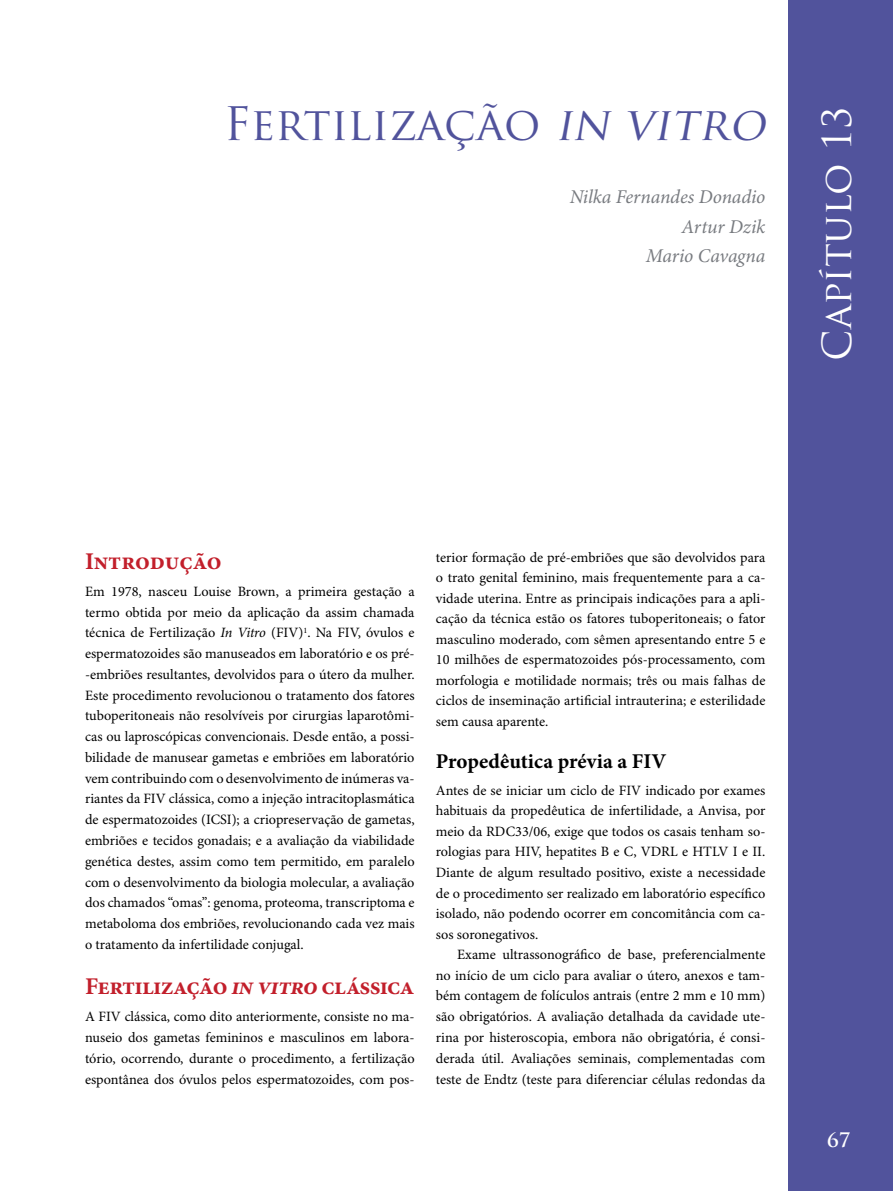
<style>
.page{position:relative;width:893px;height:1191px;background:#fff}
.page>*{position:absolute;margin:0;border:0;box-sizing:border-box;transform-origin:0 0}
.t1{font:45px "Trajan Pro";letter-spacing:-.065em;color:#51539c}
.t2{font:39px "Trajan Pro";color:#fff}
.t3{font:700 24px "Minion Pro";letter-spacing:-.03em;color:#c21f2b}
.t4{font:700 24px "Minion Pro";letter-spacing:-.005em;color:#c21f2b}
.t5{font:700 21px "Minion Pro";color:#000}
.t6{font:italic 19.5px/29.2px "Minion Pro";letter-spacing:-.005em;color:#787b80;text-align:right}
.t7{font:700 19.5px "Trajan Pro";color:#fff}
.t8{font:14.25px/20.7px "Minion Pro";color:#000;text-align:justify}
.s1{font-style:italic}
</style>
<div class="page">
<div style="left:788px;top:0;width:105px;height:1191px;background:#51539c"></div>
<h1 class="t1" style="left:224px;top:95px;width:553px">Fertilização <span class="s1">IN VITRO</span></h1>
<h3 class="t6" style="left:570px;top:183px;width:197px">Nilka Fernandes Donadio<br>Artur Dzik<br>Mario Cavagna</h3>
<h2 class="t2" style="left:812px;top:361px;width:256px;rotate:-90deg">Capítulo 13</h2>
<h3 class="t4" style="left:85px;top:546px;width:138px">Introdução</h3>
<p class="t8" style="left:85px;top:581px;width:331px">Em 1978, nasceu Louise Brown, a primeira gestação a termo obtida por meio da aplicação da assim chamada técnica de Fertilização <span class="s1">In Vitro</span> (FIV)<sup>1</sup>. Na FIV, óvulos e espermatozoides são manuseados em laboratório e os pré--embriões resultantes, devolvidos para o útero da mulher.<br>Este procedimento revolucionou o tratamento dos fatores tuboperitoneais não resolvíveis por cirurgias laparotômi&shy;cas ou laproscópicas convencionais. Desde então, a possi&shy;bilidade de manusear gametas e embriões em laboratório vem contribuindo com o desenvolvimento de inúmeras va&shy;riantes da FIV clássica, como a injeção intracitoplasmática de espermatozoides (ICSI); a criopreservação de gametas, embriões e tecidos gonadais; e a avaliação da viabilidade genética destes, assim como tem permitido, em paralelo com o desenvolvimento da biologia molecular, a avaliação dos chamados “omas”: genoma, proteoma, transcriptoma e metaboloma dos embriões, revolucionando cada vez mais o tratamento da infertilidade conjugal.</p>
<h3 class="t3" style="left:85px;top:971px;width:331px">Fertilização <span class="s1">in vitro</span> clássica</h3>
<p class="t8" style="left:85px;top:1006px;width:331px">A FIV clássica, como dito anteriormente, consiste no ma&shy;nuseio dos gametas femininos e masculinos em labora&shy;tório, ocorrendo, durante o procedimento, a fertilização espontânea dos óvulos pelos espermatozoides, com pos-</p>
<p class="t8" style="left:436px;top:547px;width:331px">terior formação de pré-embriões que são devolvidos para o trato genital feminino, mais frequentemente para a ca&shy;vidade uterina. Entre as principais indicações para a apli&shy;cação da técnica estão os fatores tuboperitoneais; o fator masculino moderado, com sêmen apresentando entre 5 e 10 milhões de espermatozoides pós-processamento, com morfologia e motilidade normais; três ou mais falhas de ciclos de inseminação artificial intrauterina; e esterilidade sem causa aparente.</p>
<h3 class="t5" style="left:436px;top:748px;width:232px">Propedêutica prévia a FIV</h3>
<p class="t8" style="left:436px;top:780px;width:331px">Antes de se iniciar um ciclo de FIV indicado por exames habituais da propedêutica de infertilidade, a Anvisa, por meio da RDC33/06, exige que todos os casais tenham so&shy;rologias para HIV, hepatites B e C, VDRL e HTLV I e II.<br>Diante de algum resultado positivo, existe a necessidade de o procedimento ser realizado em laboratório específico isolado, não podendo ocorrer em concomitância com ca&shy;sos soronegativos.</p>
<p class="t8" style="left:436px;top:944px;width:331px;text-indent:21px">Exame ultrassonográfico de base, preferencialmente no início de um ciclo para avaliar o útero, anexos e tam&shy;bém contagem de folículos antrais (entre 2 mm e 10 mm) são obrigatórios. A avaliação detalhada da cavidade ute&shy;rina por histeroscopia, embora não obrigatória, é consi&shy;derada útil. Avaliações seminais, complementadas com teste de Endtz (teste para diferenciar células redondas da</p>
<h3 class="t7" style="left:827px;top:1128px;width:25px">67</h3>
</div>
